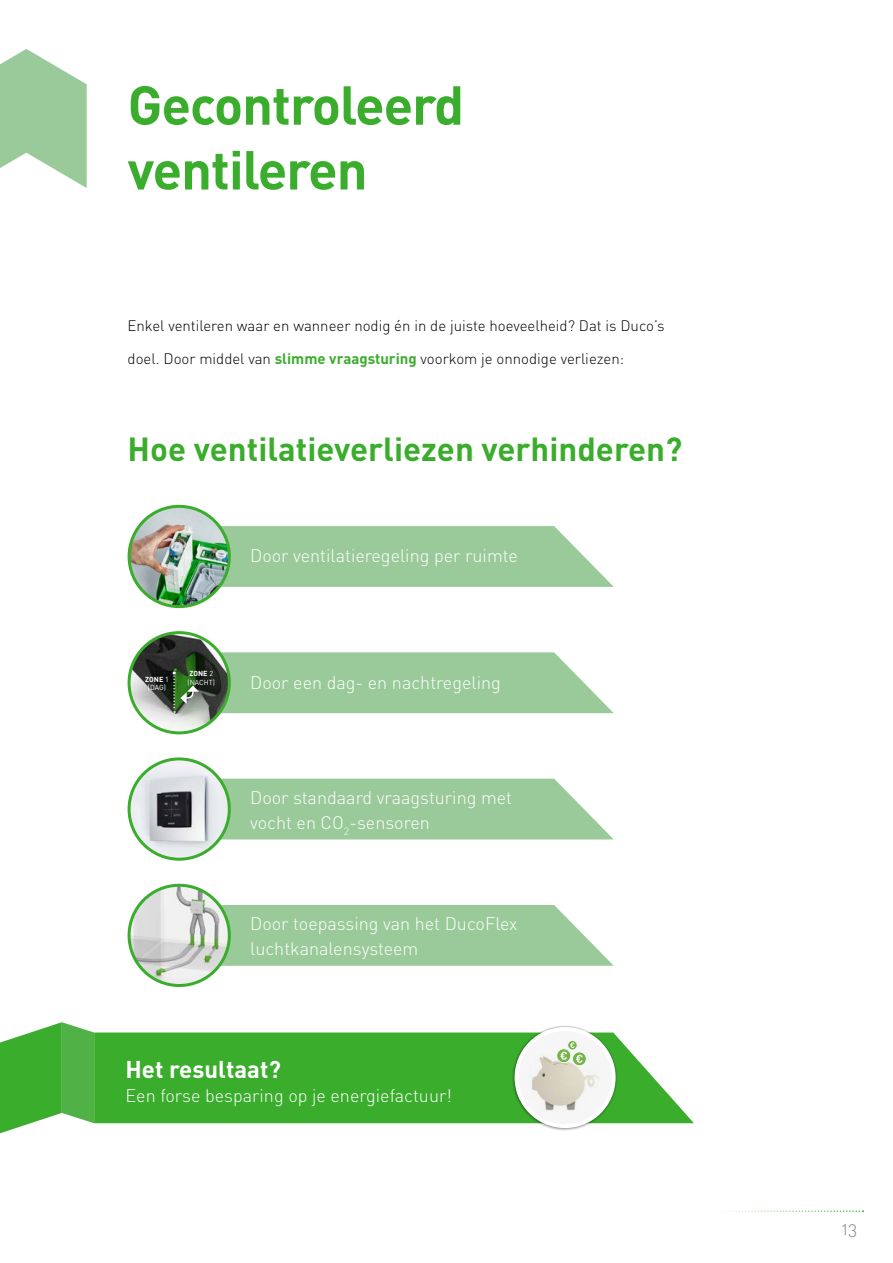
<style>
.page{position:relative;width:893px;height:1263px;background:#fff}
.page>*{position:absolute;margin:0;border:0;box-sizing:border-box;transform-origin:0 0}
.t1{font:700 54px/64.8px "DIN";letter-spacing:-.02em;color:#3aad2c}
.t2{font:700 33px "DIN";color:#3aad2c}
.t3{font:700 24px "DIN";color:#fff}
.t4{font:300 18px/25.5px "DIN";color:#fff}
.t5{font:18px "DIN Light Alternate";color:#868786}
.t6{font:300 15px "DIN";color:#000}
.t7{font:7.2px/8.7px "DINOT";letter-spacing:-.005em;color:#fff;text-align:center}
.s1{font-weight:700;color:#3aad2c}
.s2{font-weight:700}
</style>
<div class="page">
<svg style="left:0;top:49px;width:87px;height:139px"></svg>
<svg style="left:0;top:1022px;width:94px;height:111px"></svg>
<svg style="left:94px;top:1032px;width:600px;height:91px;background:#4bb43e"></svg>
<div style="left:512px;top:1025px;width:106px;height:105px;background:#000;opacity:.5"></div>
<div style="left:517px;top:1029px;width:97px;height:97px;background:#f6f6f6;border-radius:50%"></div>
<img style="left:529px;top:1054px;width:70px;height:59px">
<svg style="left:557px;top:1049px;width:14px;height:14px"></svg>
<div style="left:556px;top:1048px;width:15px;height:15px;border:1px solid #fff;border-radius:50%"></div>
<div style="left:567px;top:1040px;width:10px;height:10px;border:1px solid #fff;border-radius:50%"></div>
<svg style="left:572px;top:1052px;width:14px;height:14px"></svg>
<svg style="left:560px;top:1042px;width:23px;height:21px"></svg>
<div style="left:572px;top:1051px;width:15px;height:15px;border:1px solid #fff;border-radius:50%"></div>
<div style="left:514px;top:1027px;width:102px;height:101px;border:4px solid #fff;border-radius:50%"></div>
<svg style="left:219px;top:779px;width:394px;height:60px;background:#a1cda0"></svg>
<svg style="left:219px;top:526px;width:395px;height:61px;background:#a1cea0"></svg>
<img style="left:129px;top:506px;width:100px;height:101px;border-radius:50px">
<div style="left:128px;top:505px;width:103px;height:103px;border:3px solid #3aad2c;border-radius:50%"></div>
<img style="left:129px;top:633px;width:100px;height:100px;border-radius:50px">
<svg style="left:171px;top:652px;width:443px;height:61px;background:#96bf95"></svg>
<div style="left:128px;top:631px;width:103px;height:103px;border:3px solid #3aad2c;border-radius:50%"></div>
<img style="left:129px;top:759px;width:100px;height:100px;border-radius:50px">
<div style="left:128px;top:757px;width:103px;height:104px;border:3px solid #3aad2c;border-radius:50%"></div>
<svg style="left:219px;top:905px;width:395px;height:61px;background:#a1cea1"></svg>
<img style="left:129px;top:885px;width:100px;height:100px;border-radius:50px">
<div style="left:128px;top:884px;width:103px;height:103px;border:3px solid #3aad2c;border-radius:50%"></div>
<svg style="left:723px;top:1210px;width:140px;height:2px"></svg>
<h1 class="t1" style="left:128px;top:70px;width:338px">Gecontroleerd ventileren</h1>
<p class="t6" style="left:128px;top:316px;width:538px">Enkel ventileren waar en wanneer nodig én in de juiste hoeveelheid? Dat is Duco’s</p>
<p class="t6" style="left:128px;top:349px;width:498px">doel. Door middel van <span class="s1">slimme vraagsturing</span> voorkom je onnodige verliezen:</p>
<h2 class="t2" style="left:128px;top:428px;width:556px">Hoe ventilatieverliezen verhinderen?</h2>
<p class="t4" style="left:250px;top:543px;width:269px">Door ventilatieregeling per ruimte</p>
<p class="t7" style="left:145px;top:674px;width:25px"><span class="s2">ZONE</span> 1 (DAG)</p>
<p class="t7" style="left:188px;top:669px;width:29px;text-align:left"><span class="s2">ZONE</span> 2 (NACHT)</p>
<p class="t4" style="left:250px;top:669px;width:252px">Door een dag- en nachtregeling</p>
<p class="t4" style="left:250px;top:784px;width:263px">Door standaard vraagsturing met vocht en CO<sub>2</sub>-sensoren</p>
<p class="t4" style="left:250px;top:910px;width:269px">Door toepassing van het DucoFlex luchtkanalensysteem</p>
<h3 class="t3" style="left:126px;top:1053px;width:157px">Het resultaat?</h3>
<p class="t4" style="left:126px;top:1082px;width:328px">Een forse besparing op je energiefactuur!</p>
<p class="t5" style="left:842px;top:1217px;width:17px">13</p>
</div>
